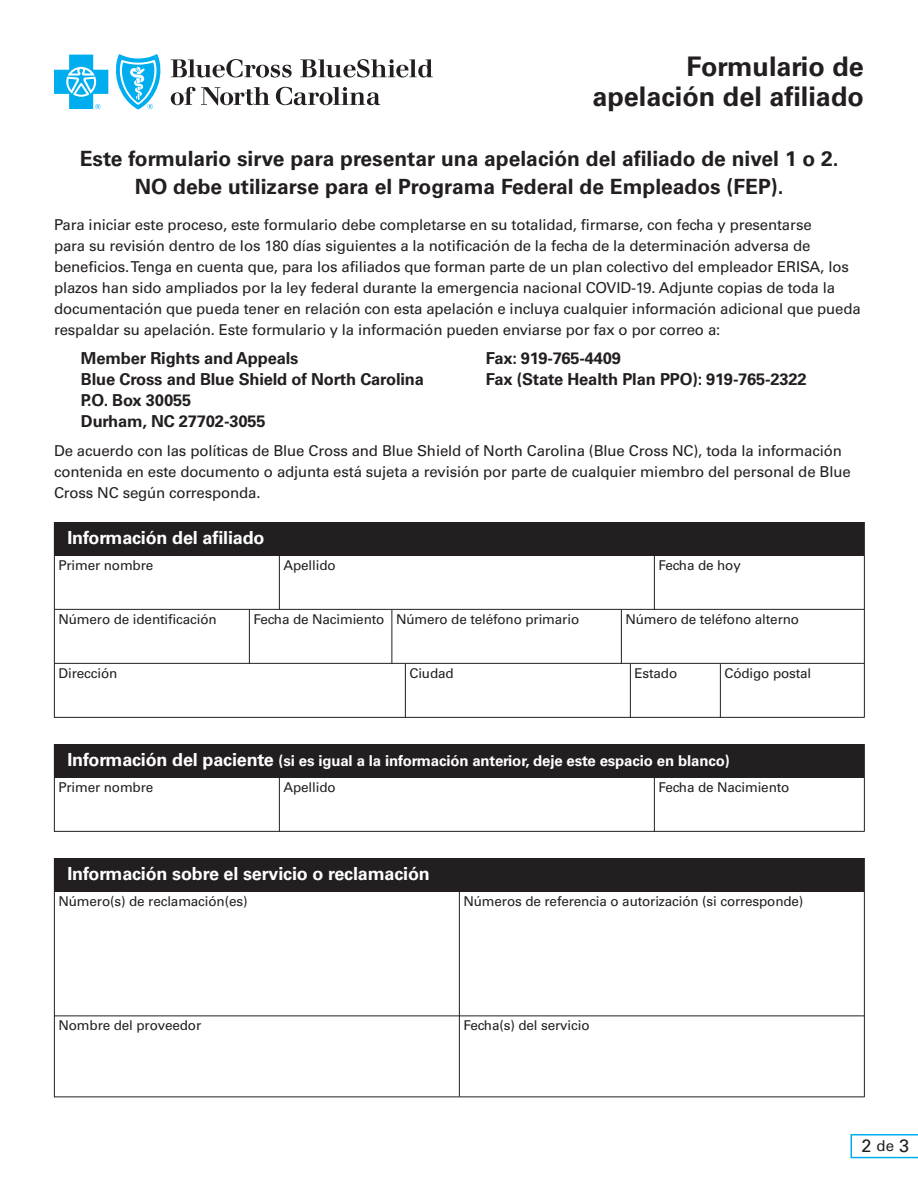
<style>
.page{position:relative;width:918px;height:1188px;background:#fff}
.page>*{position:absolute;margin:0;border:0;box-sizing:border-box;transform-origin:0 0}
.t1{font:700 27px "Univers CE";color:#231f20}
.t2{font:700 21px "Univers CE";color:#231f20}
.t3{font:700 18px "Univers";letter-spacing:-.01em;color:#fff}
.t4{font:18px "Univers LT Std";color:#231f20}
.t5{font:700 16.5px "Univers";letter-spacing:-.01em;color:#231f20}
.t6{font:15px/21px "Univers";letter-spacing:-.01em;color:#231f20}
.t7{font:700 15px "Univers";letter-spacing:-.01em;color:#fff}
.t8{font:13.5px "Univers";letter-spacing:-.01em;color:#231f20}
.s1{font-size:18px}
.s2{font-size:15px}
</style>
<div class="page">
<svg style="left:171px;top:59px;width:121px;height:19px"></svg>
<svg style="left:300px;top:59px;width:133px;height:19px"></svg>
<svg style="left:171px;top:87px;width:24px;height:18px"></svg>
<svg style="left:201px;top:87px;width:69px;height:18px"></svg>
<svg style="left:276px;top:87px;width:104px;height:18px"></svg>
<svg style="left:115px;top:54px;width:46px;height:56px"></svg>
<svg style="left:54px;top:55px;width:54px;height:54px"></svg>
<svg style="left:850px;top:1134px;width:68px;height:24px"></svg>
<div style="left:54px;top:522px;width:810px;height:34px;background:#231f20"></div>
<div style="left:54px;top:744px;width:810px;height:34px;background:#231f20"></div>
<hr style="left:54px;top:522px;width:1px;height:196px;background:#231f20">
<hr style="left:54px;top:744px;width:1px;height:88px;background:#231f20">
<hr style="left:279px;top:556px;width:1px;height:54px;background:#231f20">
<hr style="left:279px;top:778px;width:1px;height:54px;background:#231f20">
<hr style="left:249px;top:610px;width:1px;height:54px;background:#231f20">
<hr style="left:654px;top:556px;width:1px;height:54px;background:#231f20">
<hr style="left:654px;top:778px;width:1px;height:54px;background:#231f20">
<hr style="left:392px;top:610px;width:1px;height:54px;background:#231f20">
<hr style="left:405px;top:664px;width:1px;height:54px;background:#231f20">
<hr style="left:621px;top:610px;width:1px;height:54px;background:#231f20">
<hr style="left:630px;top:664px;width:1px;height:54px;background:#231f20">
<hr style="left:720px;top:664px;width:1px;height:54px;background:#231f20">
<hr style="left:864px;top:522px;width:1px;height:196px;background:#231f20">
<hr style="left:864px;top:744px;width:1px;height:88px;background:#231f20">
<hr style="left:864px;top:858px;width:1px;height:239px;background:#231f20">
<hr style="left:54px;top:609px;width:810px;height:1px;background:#231f20">
<hr style="left:54px;top:831px;width:810px;height:1px;background:#231f20">
<hr style="left:54px;top:663px;width:810px;height:1px;background:#231f20">
<hr style="left:54px;top:717px;width:810px;height:1px;background:#231f20">
<div style="left:54px;top:858px;width:810px;height:34px;background:#231f20"></div>
<hr style="left:54px;top:858px;width:1px;height:239px;background:#231f20">
<hr style="left:459px;top:892px;width:1px;height:204px;background:#231f20">
<hr style="left:54px;top:1016px;width:810px;height:1px;background:#231f20">
<hr style="left:54px;top:1096px;width:810px;height:1px;background:#231f20">
<p class="t1" style="left:687px;top:50px;width:179px">Formulario de</p>
<p class="t1" style="left:592px;top:80px;width:273px">apelación del afiliado</p>
<p class="t2" style="left:80px;top:146px;width:760px">Este formulario sirve para presentar una apelación del afiliado de nivel 1 o 2.</p>
<p class="t2" style="left:135px;top:175px;width:651px">NO debe utilizarse para el Programa Federal de Empleados (FEP).</p>
<p class="t6" style="left:54px;top:215px;width:808px">Para iniciar este proceso, este formulario debe completarse en su totalidad, firmarse, con fecha y presentarse<br>para su revisión dentro de los 180 días siguientes a la notificación de la fecha de la determinación adversa de beneficios. Tenga en cuenta que, para los afiliados que forman parte de un plan colectivo del empleador ERISA, los plazos han sido ampliados por la ley federal durante la emergencia nacional COVID-19. Adjunte copias de toda la documentación que pueda tener en relación con esta apelación e incluya cualquier información adicional que pueda respaldar su apelación. Este formulario y la información pueden enviarse por fax o por correo a:</p>
<p class="t5" style="left:81px;top:349px;width:219px">Member Rights and Appeals</p>
<p class="t5" style="left:486px;top:349px;width:137px">Fax: 919-765-4409</p>
<p class="t5" style="left:81px;top:370px;width:344px">Blue Cross and Blue Shield of North Carolina</p>
<p class="t5" style="left:486px;top:370px;width:322px">Fax (State Health Plan PPO): 919-765-2322</p>
<p class="t5" style="left:81px;top:391px;width:112px">P.O. Box 30055</p>
<p class="t5" style="left:81px;top:412px;width:186px">Durham, NC 27702-3055</p>
<p class="t6" style="left:54px;top:441px;width:798px">De acuerdo con las políticas de Blue Cross and Blue Shield of North Carolina (Blue Cross NC), toda la información contenida en este documento o adjunta está sujeta a revisión por parte de cualquier miembro del personal de Blue<br>Cross NC según corresponda.</p>
<p class="t3" style="left:68px;top:527px;width:198px">Información del afiliado</p>
<p class="t8" style="left:58px;top:557px;width:96px">Primer nombre</p>
<p class="t8" style="left:284px;top:557px;width:54px">Apellido</p>
<p class="t8" style="left:658px;top:557px;width:84px">Fecha de hoy</p>
<p class="t8" style="left:58px;top:611px;width:160px">Número de identificación</p>
<p class="t8" style="left:254px;top:611px;width:132px">Fecha de Nacimiento</p>
<p class="t8" style="left:396px;top:611px;width:185px">Número de teléfono primario</p>
<p class="t8" style="left:626px;top:611px;width:175px">Número de teléfono alterno</p>
<p class="t8" style="left:58px;top:665px;width:60px">Dirección</p>
<p class="t8" style="left:410px;top:665px;width:46px">Ciudad</p>
<p class="t8" style="left:634px;top:665px;width:44px">Estado</p>
<p class="t8" style="left:724px;top:665px;width:88px">Código postal</p>
<p class="t7" style="left:68px;top:752px;width:664px"><span class="s1">Información del paciente</span> (si es igual a la información anterior, deje este espacio en blanco)</p>
<p class="t8" style="left:58px;top:779px;width:96px">Primer nombre</p>
<p class="t8" style="left:284px;top:779px;width:54px">Apellido</p>
<p class="t8" style="left:658px;top:779px;width:132px">Fecha de Nacimiento</p>
<p class="t3" style="left:68px;top:863px;width:364px">Información sobre el servicio o reclamación</p>
<p class="t8" style="left:58px;top:893px;width:191px">Número(s) de reclamación(es)</p>
<p class="t8" style="left:464px;top:893px;width:341px">Números de referencia o autorización (si corresponde)</p>
<p class="t8" style="left:58px;top:1017px;width:144px">Nombre del proveedor</p>
<p class="t8" style="left:464px;top:1017px;width:128px">Fecha(s) del servicio</p>
<p class="t4" style="left:862px;top:1135px;width:49px">2 <span class="s2">de</span> 3</p>
</div>
